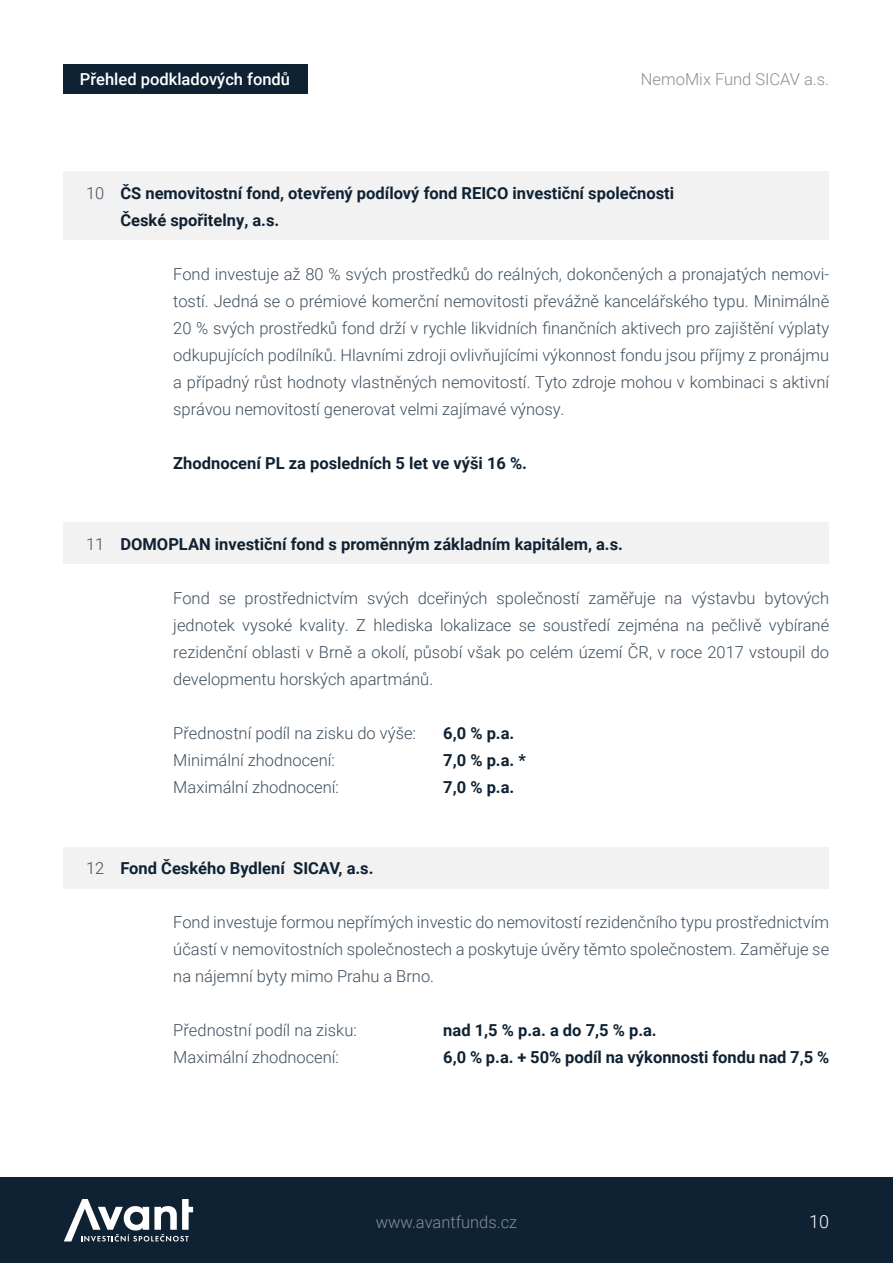
<style>
.page{position:relative;width:893px;height:1263px;background:#fff}
.page>*{position:absolute;margin:0;border:0;box-sizing:border-box;transform-origin:0 0}
.t1{font:300 18px "Roboto";color:#fff}
.t2{font:300 16.5px/27px "Roboto";color:#3d4e5d;text-align:justify}
.t3{font:700 16.5px/27px "Roboto";color:#0f2233}
.t4{font:300 16.5px "Roboto";color:#878f98}
.t5{font:500 16.5px "Roboto";color:#fff}
</style>
<div class="page">
<div style="left:0;top:1177px;width:893px;height:86px;background:#0f2233"></div>
<svg style="left:64px;top:1199px;width:129px;height:42px"></svg>
<div style="left:64px;top:172px;width:765px;height:68px;background:#f2f2f2"></div>
<div style="left:64px;top:523px;width:765px;height:41px;background:#f2f2f2"></div>
<div style="left:64px;top:847px;width:765px;height:41px;background:#f2f2f2"></div>
<div style="left:64px;top:64px;width:244px;height:30px;background:#0f2233"></div>
<p class="t5" style="left:80px;top:67px;width:212px">Přehled podkladových fondů</p>
<p class="t4" style="left:641px;top:67px;width:190px">NemoMix Fund SICAV a.s.</p>
<p class="t2" style="left:86px;top:179px;width:20px">10</p>
<p class="t3" style="left:120px;top:179px;width:555px">ČS nemovitostní fond, otevřený podílový fond REICO investiční společnosti<br>České spořitelny, a.s.</p>
<p class="t2" style="left:173px;top:260px;width:657px">Fond investuje až 80 % svých prostředků do reálných, dokončených a pronajatých nemovi&shy;tostí. Jedná se o prémiové komerční nemovitosti převážně kancelářského typu. Minimálně 20 % svých prostředků fond drží v rychle likvidních finančních aktivech pro zajištění výplaty odkupujících podílníků. Hlavními zdroji ovlivňujícími výkonnost fondu jsou příjmy z pronájmu a případný růst hodnoty vlastněných nemovitostí. Tyto zdroje mohou v kombinaci s aktivní správou nemovitostí generovat velmi zajímavé výnosy.</p>
<p class="t3" style="left:173px;top:449px;width:355px">Zhodnocení PL za posledních 5 let ve výši 16 %.</p>
<p class="t2" style="left:86px;top:530px;width:20px">11</p>
<p class="t3" style="left:120px;top:530px;width:504px">DOMOPLAN investiční fond s proměnným základním kapitálem, a.s.</p>
<p class="t2" style="left:173px;top:584px;width:657px">Fond se prostřednictvím svých dceřiných společností zaměřuje na výstavbu bytových jednotek vysoké kvality. Z hlediska lokalizace se soustředí zejména na pečlivě vybírané rezidenční oblasti v Brně a okolí, působí však po celém území ČR, v roce 2017 vstoupil do developmentu horských apartmánů.</p>
<p class="t2" style="left:173px;top:719px;width:244px">Přednostní podíl na zisku do výše:</p>
<p class="t3" style="left:443px;top:719px;width:73px">6,0 % p.a.</p>
<p class="t2" style="left:173px;top:746px;width:163px">Minimální zhodnocení:</p>
<p class="t3" style="left:443px;top:746px;width:84px">7,0 % p.a. *</p>
<p class="t2" style="left:173px;top:773px;width:167px">Maximální zhodnocení:</p>
<p class="t3" style="left:443px;top:773px;width:73px">7,0 % p.a.</p>
<p class="t2" style="left:86px;top:854px;width:20px">12</p>
<p class="t3" style="left:120px;top:854px;width:255px">Fond Českého Bydlení SICAV, a.s.</p>
<p class="t2" style="left:173px;top:908px;width:657px">Fond investuje formou nepřímých investic do nemovitostí rezidenčního typu prostřednictvím účastí v nemovitostních společnostech a poskytuje úvěry těmto společnostem. Zaměřuje se na nájemní byty mimo Prahu a Brno.</p>
<p class="t2" style="left:173px;top:1016px;width:185px">Přednostní podíl na zisku:</p>
<p class="t3" style="left:443px;top:1016px;width:215px">nad 1,5 % p.a. a do 7,5 % p.a.</p>
<p class="t2" style="left:173px;top:1043px;width:167px">Maximální zhodnocení:</p>
<p class="t3" style="left:443px;top:1043px;width:387px">6,0 % p.a. + 50% podíl na výkonnosti fondu nad 7,5 %</p>
<p class="t4" style="left:376px;top:1210px;width:143px">www.avantfunds.cz</p>
<p class="t1" style="left:809px;top:1209px;width:21px">10</p>
</div>
